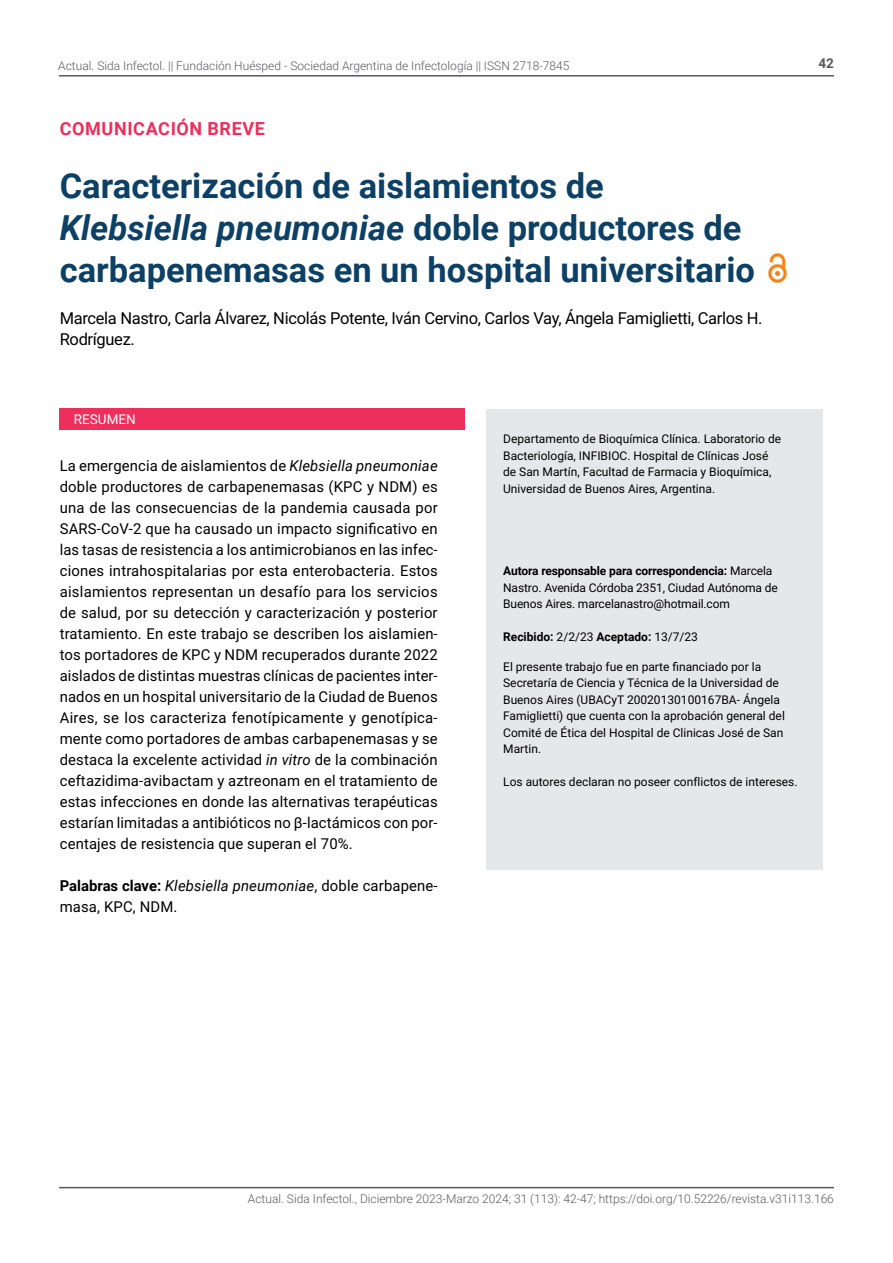
<style>
.page{position:relative;width:893px;height:1263px;background:#fff}
.page>*{position:absolute;margin:0;border:0;box-sizing:border-box;transform-origin:0 0}
.t1{font:700 34.5px/42px "Roboto";color:#0d4065}
.t2{font:700 18px "Roboto";letter-spacing:.035em;color:#ee2e5c}
.t3{font:16.5px/21px "Roboto";letter-spacing:-.02em;color:#000}
.t4{font:15px/21px "Roboto";letter-spacing:.01em;color:#000;text-align:justify}
.t5{font:13.5px "Roboto";color:#fff}
.t6{font:700 13.5px "Roboto";color:#58595b}
.t7{font:12px/16.5px "Roboto";color:#000}
.t8{font:300 12px "Roboto";color:#58595b}
.t9{font:700 12px "Roboto";color:#000}
.s1{font-style:italic}
.s2{font-weight:700}
.s3{font-weight:400}
</style>
<div class="page">
<hr style="left:59px;top:75px;width:775px;height:2px;background:#58595b">
<hr style="left:59px;top:1187px;width:775px;height:1px;background:#58595b">
<div style="left:60px;top:408px;width:405px;height:21px;background:#ee2e5c"></div>
<div style="left:486px;top:409px;width:337px;height:461px;background:#e6e7e8"></div>
<img style="left:768px;top:253px;width:19px;height:29px">
<p class="t8" style="left:58px;top:58px;width:513px">Actual. Sida Infectol. || Fundación Huésped - Sociedad Argentina de Infectología || ISSN 2718-7845</p>
<p class="t6" style="left:818px;top:54px;width:17px">42</p>
<p class="t2" style="left:60px;top:116px;width:207px">COMUNICACIÓN BREVE</p>
<h1 class="t1" style="left:60px;top:163px;width:697px">Caracterización de aislamientos de<br><span class="s1">Klebsiella pneumoniae</span> doble productores de carbapenemasas en un hospital universitario</h1>
<p class="t3" style="left:60px;top:307px;width:704px">Marcela Nastro, Carla Álvarez, Nicolás Potente, Iván Cervino, Carlos Vay, Ángela Famiglietti, Carlos H.<br>Rodríguez.</p>
<p class="t5" style="left:74px;top:410px;width:63px">RESUMEN</p>
<p class="t4" style="left:60px;top:455px;width:380px">La emergencia de aislamientos de <span class="s1">Klebsiella pneumoniae </span>doble productores de carbapenemasas (KPC y NDM) es una de las consecuencias de la pandemia causada por SARS-CoV-2 que ha causado un impacto significativo en las tasas de resistencia a los antimicrobianos en las infec&shy;ciones intrahospitalarias por esta enterobacteria. Estos aislamientos representan un desafío para los servicios de salud, por su detección y caracterización y posterior tratamiento. En este trabajo se describen los aislamien&shy;tos portadores de KPC y NDM recuperados durante 2022 aislados de distintas muestras clínicas de pacientes inter&shy;nados en un hospital universitario de la Ciudad de Buenos Aires, se los caracteriza fenotípicamente y genotípica&shy;mente como portadores de ambas carbapenemasas y se destaca la excelente actividad <span class="s1">in vitro</span> de la combinación ceftazidima-avibactam y aztreonam en el tratamiento de estas infecciones en donde las alternativas terapéuticas estarían limitadas a antibióticos no β-lactámicos con por&shy;centajes de resistencia que superan el 70%.</p>
<p class="t4" style="left:60px;top:875px;width:379px"><span class="s2">Palabras clave:</span> <span class="s1">Klebsiella pneumoniae</span>, doble carbapene&shy;masa, KPC, NDM.</p>
<p class="t7" style="left:503px;top:430px;width:279px">Departamento de Bioquímica Clínica. Laboratorio de Bacteriología, INFIBIOC. Hospital de Clínicas José de San Martín, Facultad de Farmacia y Bioquímica, Universidad de Buenos Aires, Argentina.</p>
<p class="t7" style="left:503px;top:562px;width:276px"><span class="s2">Autora responsable para correspondencia:</span> Marcela<br>Nastro. Avenida Córdoba 2351, Ciudad Autónoma de<br>Buenos Aires. marcelanastro@hotmail.com</p>
<p class="t9" style="left:503px;top:628px;width:196px">Recibido: <span class="s3">2/2/23</span> Aceptado: <span class="s3">13/7/23</span></p>
<p class="t7" style="left:503px;top:657px;width:283px">El presente trabajo fue en parte financiado por la Secretaría de Ciencia y Técnica de la Universidad de Buenos Aires (UBACyT 20020130100167BA- Ángela Famiglietti) que cuenta con la aprobación general del Comité de Ética del Hospital de Clinicas José de San Martin.</p>
<p class="t7" style="left:503px;top:773px;width:296px">Los autores declaran no poseer conflictos de intereses.</p>
<p class="t8" style="left:248px;top:1190px;width:587px">Actual. Sida Infectol., Diciembre 2023-Marzo 2024; 31 (113): 42-47; https://doi.org/10.52226/revista.v31i113.166</p>
</div>
